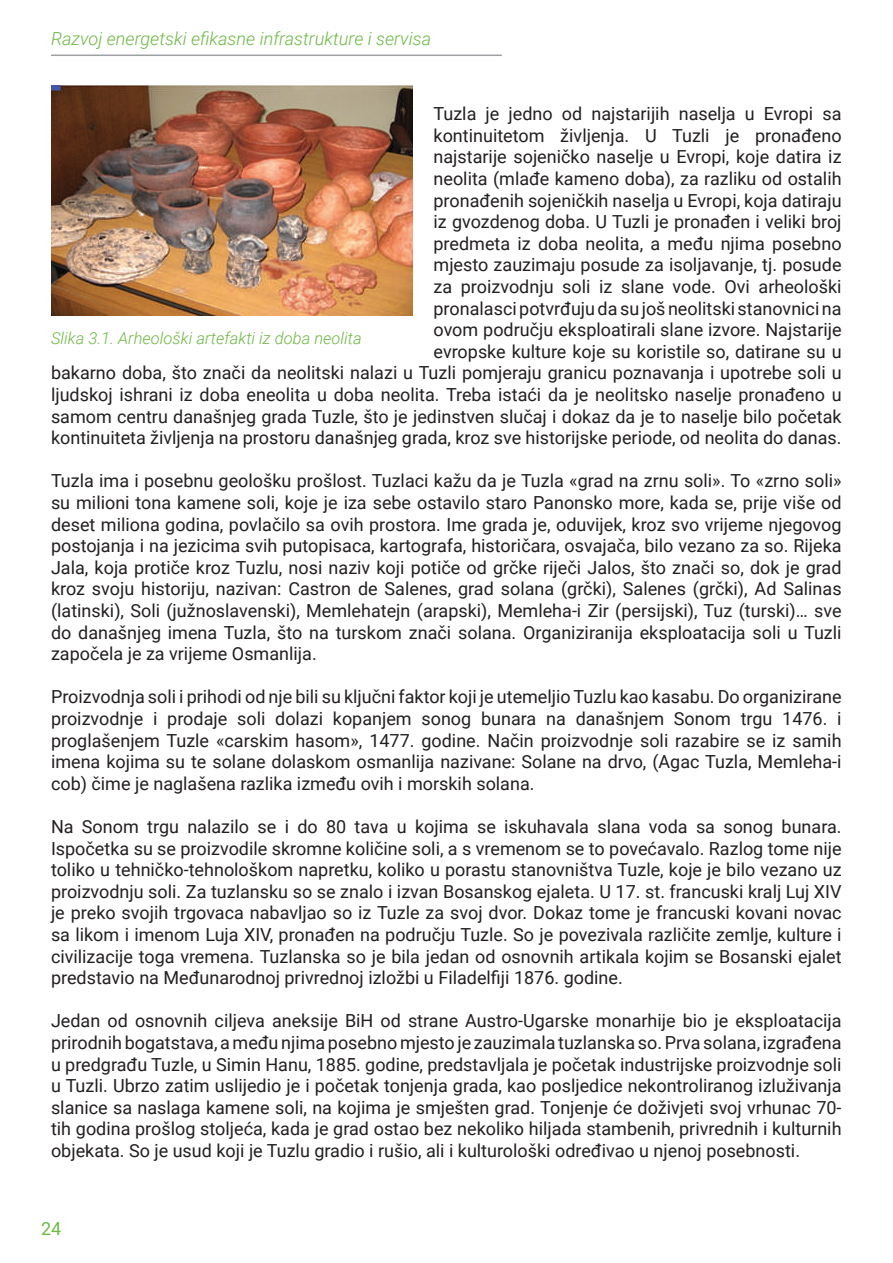
<style>
.page{position:relative;width:893px;height:1263px;background:#fff}
.page>*{position:absolute;margin:0;border:0;box-sizing:border-box;transform-origin:0 0}
.t1{font:18px/21.6px "Roboto";color:#231f20;text-align:justify}
.t2{font:italic 300 18px "Roboto";color:#6db944}
.t3{font:18px "Roboto";color:#6db944}
.t4{font:italic 300 16.5px "Roboto";color:#6db944}
</style>
<div class="page">
<hr style="left:51px;top:55px;width:451px;height:1px;background:#9d9fa2">
<img style="left:51px;top:85px;width:361px;height:231px">
<p class="t2" style="left:51px;top:26px;width:382px">Razvoj energetski efikasne infrastrukture i servisa</p>
<p class="t1" style="left:51px;top:102px;width:792px;text-align:right">Tuzla je jedno od najstarijih naselja u Evropi sa<br>kontinuitetom življenja. U Tuzli je pronađeno<br>najstarije sojeničko naselje u Evropi, koje datira iz<br>neolita (mlađe kameno doba), za razliku od ostalih<br>pronađenih sojeničkih naselja u Evropi, koja datiraju<br>iz gvozdenog doba. U Tuzli je pronađen i veliki broj<br>predmeta iz doba neolita, a među njima posebno<br>mjesto zauzimaju posude za isoljavanje, tj. posude<br>za proizvodnju soli iz slane vode. Ovi arheološki<br>pronalasci potvrđuju da su još neolitski stanovnici na<br>ovom području eksploatirali slane izvore. Najstarije<br>evropske kulture koje su koristile so, datirane su u<br>bakarno doba, što znači da neolitski nalazi u Tuzli pomjeraju granicu poznavanja i upotrebe soli u ljudskoj ishrani iz doba eneolita u doba neolita. Treba istaći da je neolitsko naselje pronađeno u samom centru današnjeg grada Tuzle, što je jedinstven slučaj i dokaz da je to naselje bilo početak kontinuiteta življenja na prostoru današnjeg grada, kroz sve historijske periode, od neolita do danas.</p>
<p class="t1" style="left:51px;top:469px;width:792px">Tuzla ima i posebnu geološku prošlost. Tuzlaci kažu da je Tuzla «grad na zrnu soli». To «zrno soli» su milioni tona kamene soli, koje je iza sebe ostavilo staro Panonsko more, kada se, prije više od deset miliona godina, povlačilo sa ovih prostora. Ime grada je, oduvijek, kroz svo vrijeme njegovog postojanja i na jezicima svih putopisaca, kartografa, historičara, osvajača, bilo vezano za so. Rijeka Jala, koja protiče kroz Tuzlu, nosi naziv koji potiče od grčke riječi Jalos, što znači so, dok je grad kroz svoju historiju, nazivan: Castron de Salenes, grad solana (grčki), Salenes (grčki), Ad Salinas (latinski), Soli (južnoslavenski), Memlehatejn (arapski), Memleha-i Zir (persijski), Tuz (turski)… sve do današnjeg imena Tuzla, što na turskom znači solana. Organiziranija eksploatacija soli u Tuzli započela je za vrijeme Osmanlija.</p>
<p class="t1" style="left:51px;top:685px;width:792px">Proizvodnja soli i prihodi od nje bili su ključni faktor koji je utemeljio Tuzlu kao kasabu. Do organizirane proizvodnje i prodaje soli dolazi kopanjem sonog bunara na današnjem Sonom trgu 1476. i proglašenjem Tuzle «carskim hasom», 1477. godine. Način proizvodnje soli razabire se iz samih imena kojima su te solane dolaskom osmanlija nazivane: Solane na drvo, (Agac Tuzla, Memleha-i cob) čime je naglašena razlika između ovih i morskih solana.</p>
<p class="t1" style="left:51px;top:815px;width:792px">Na Sonom trgu nalazilo se i do 80 tava u kojima se iskuhavala slana voda sa sonog bunara.<br>Ispočetka su se proizvodile skromne količine soli, a s vremenom se to povećavalo. Razlog tome nije toliko u tehničko-tehnološkom napretku, koliko u porastu stanovništva Tuzle, koje je bilo vezano uz proizvodnju soli. Za tuzlansku so se znalo i izvan Bosanskog ejaleta. U 17. st. francuski kralj Luj XIV je preko svojih trgovaca nabavljao so iz Tuzle za svoj dvor. Dokaz tome je francuski kovani novac sa likom i imenom Luja XIV, pronađen na području Tuzle. So je povezivala različite zemlje, kulture i civilizacije toga vremena. Tuzlanska so je bila jedan od osnovnih artikala kojim se Bosanski ejalet predstavio na Međunarodnoj privrednoj izložbi u Filadelfiji 1876. godine.</p>
<p class="t1" style="left:51px;top:1009px;width:792px">Jedan od osnovnih ciljeva aneksije BiH od strane Austro-Ugarske monarhije bio je eksploatacija prirodnih bogatstava, a među njima posebno mjesto je zauzimala tuzlanska so. Prva solana, izgrađena u predgrađu Tuzle, u Simin Hanu, 1885. godine, predstavljala je početak industrijske proizvodnje soli u Tuzli. Ubrzo zatim uslijedio je i početak tonjenja grada, kao posljedice nekontroliranog izluživanja slanice sa naslaga kamene soli, na kojima je smješten grad. Tonjenje će doživjeti svoj vrhunac 70- tih godina prošlog stoljeća, kada je grad ostao bez nekoliko hiljada stambenih, privrednih i kulturnih objekata. So je usud koji je Tuzlu gradio i rušio, ali i kulturološki određivao u njenoj posebnosti.</p>
<p class="t4" style="left:51px;top:326px;width:312px">Slika 3.1. Arheološki artefakti iz doba neolita</p>
<p class="t3" style="left:41px;top:1216px;width:22px">24</p>
</div>
